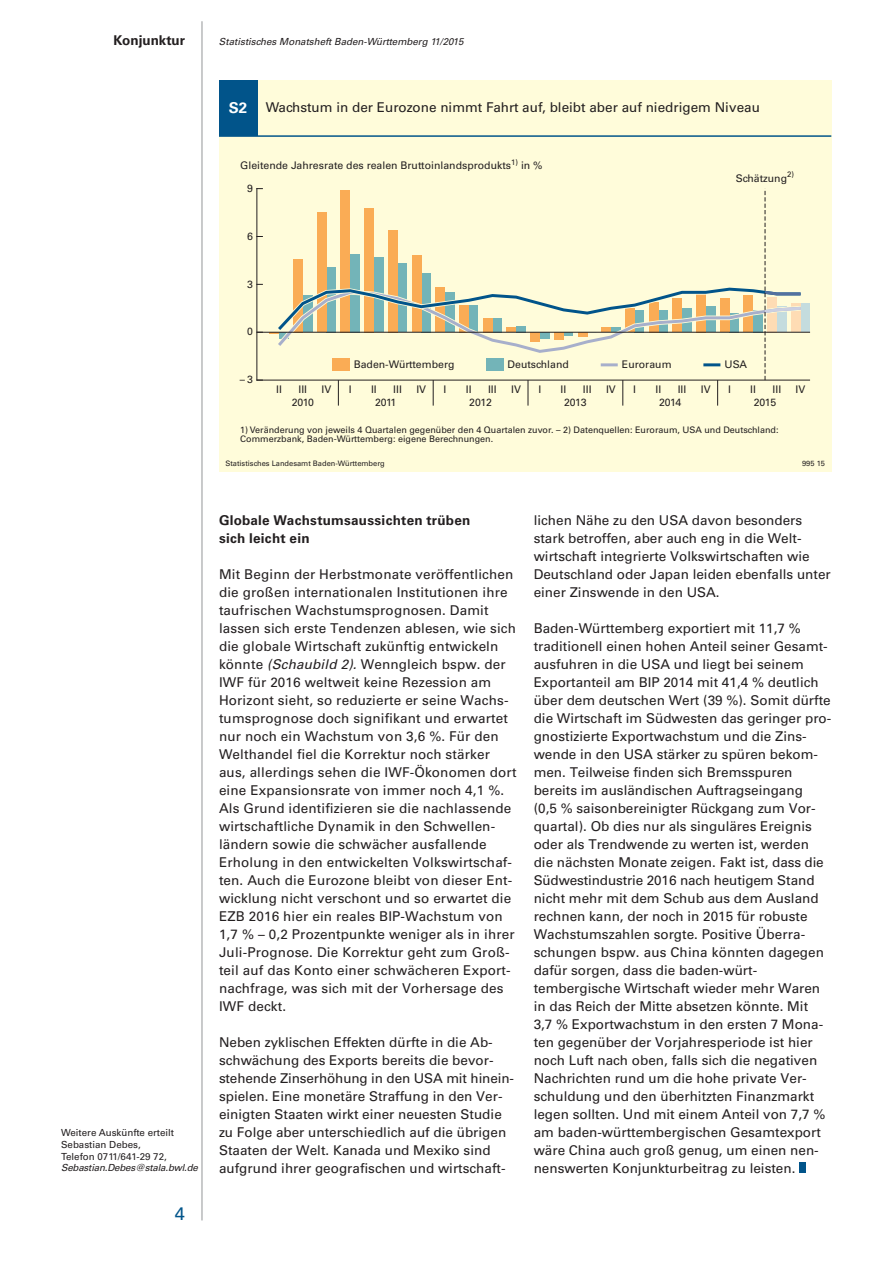
<style>
.page{position:relative;width:893px;height:1263px;background:#fff}
.page>*{position:absolute;margin:0;border:0;box-sizing:border-box;transform-origin:0 0}
.t1{font:18px "Univers";color:#01548a}
.t2{font:13.5px/18px "Univers";color:#231f20}
.t3{font:700 13.5px/18px "Univers";letter-spacing:.015em;color:#231f20}
.t4{font:10.5px "Univers";color:#231f20}
.t5{font:9.75px/11.7px "Univers";color:#231f20}
.t6{font:italic 9.75px "Univers";color:#231f20}
.t7{font:italic 9.75px "Univers";letter-spacing:-.02em;color:#231f20}
.t8{font:9px/9px "Univers";color:#231f20}
.t9{font:7.5px "Univers";color:#231f20}
.s1{font-weight:700;font-size:15px;color:#fff}
.s2{font-style:italic}
</style>
<div class="page">
<hr style="left:202px;top:21px;width:1px;height:1199px;background:#939598">
<div style="left:799px;top:1163px;width:7px;height:10px;background:#01548a"></div>
<div style="left:219px;top:81px;width:612px;height:391px;background:#fffcda"></div>
<div style="left:219px;top:81px;width:38px;height:55px;background:#01548a"></div>
<hr style="left:257px;top:380px;width:553px;height:1px;background:#231f20">
<hr style="left:256px;top:189px;width:1px;height:191px;background:#231f20">
<div style="left:801px;top:303px;width:9px;height:29px;background:#c4dcde"></div>
<hr style="left:257px;top:332px;width:553px;height:1px;background:#231f20">
<hr style="left:219px;top:135px;width:612px;height:2px;background:#01548a">
<svg style="left:270px;top:190px;width:536px;height:216px"></svg>
<p class="t3" style="left:113px;top:31px;width:73px">Konjunktur</p>
<p class="t6" style="left:219px;top:35px;width:246px">Statistisches Monatsheft Baden-Württemberg 11/2015</p>
<p class="t2" style="left:229px;top:98px;width:533px"><span class="s1">S2</span> Wachstum in der Eurozone nimmt Fahrt auf, bleibt aber auf niedrigem Niveau</p>
<p class="t4" style="left:240px;top:159px;width:304px">Gleitende Jahresrate des realen Bruttoinlandsprodukts<sup>1)</sup> in %</p>
<p class="t4" style="left:247px;top:182px;width:7px">9</p>
<p class="t4" style="left:247px;top:230px;width:7px">6</p>
<p class="t4" style="left:247px;top:278px;width:7px">3</p>
<p class="t4" style="left:247px;top:325px;width:7px">0</p>
<p class="t4" style="left:736px;top:172px;width:60px">Schätzung<sup>2)</sup></p>
<p class="t4" style="left:240px;top:373px;width:14px">–3</p>
<p class="t4" style="left:354px;top:358px;width:102px">Baden-Württemberg</p>
<p class="t4" style="left:508px;top:358px;width:63px">Deutschland</p>
<p class="t4" style="left:622px;top:358px;width:51px">Euroraum</p>
<p class="t4" style="left:725px;top:358px;width:24px">USA</p>
<p class="t4" style="left:276px;top:383px;width:7px">II</p>
<p class="t4" style="left:298px;top:383px;width:10px">III</p>
<p class="t4" style="left:322px;top:383px;width:11px">IV</p>
<p class="t4" style="left:349px;top:383px;width:4px">I</p>
<p class="t4" style="left:371px;top:383px;width:7px">II</p>
<p class="t4" style="left:393px;top:383px;width:10px">III</p>
<p class="t4" style="left:416px;top:383px;width:11px">IV</p>
<p class="t4" style="left:444px;top:383px;width:4px">I</p>
<p class="t4" style="left:466px;top:383px;width:7px">II</p>
<p class="t4" style="left:488px;top:383px;width:10px">III</p>
<p class="t4" style="left:511px;top:383px;width:11px">IV</p>
<p class="t4" style="left:538px;top:383px;width:4px">I</p>
<p class="t4" style="left:561px;top:383px;width:7px">II</p>
<p class="t4" style="left:583px;top:383px;width:10px">III</p>
<p class="t4" style="left:606px;top:383px;width:11px">IV</p>
<p class="t4" style="left:633px;top:383px;width:4px">I</p>
<p class="t4" style="left:655px;top:383px;width:7px">II</p>
<p class="t4" style="left:678px;top:383px;width:10px">III</p>
<p class="t4" style="left:701px;top:383px;width:11px">IV</p>
<p class="t4" style="left:728px;top:383px;width:4px">I</p>
<p class="t4" style="left:750px;top:383px;width:7px">II</p>
<p class="t4" style="left:772px;top:383px;width:10px">III</p>
<p class="t4" style="left:796px;top:383px;width:11px">IV</p>
<p class="t4" style="left:292px;top:396px;width:24px">2010</p>
<p class="t4" style="left:375px;top:396px;width:23px">2011</p>
<p class="t4" style="left:469px;top:396px;width:24px">2012</p>
<p class="t4" style="left:564px;top:396px;width:24px">2013</p>
<p class="t4" style="left:659px;top:396px;width:24px">2014</p>
<p class="t4" style="left:754px;top:396px;width:24px">2015</p>
<p class="t8" style="left:240px;top:426px;width:540px">1) Veränderung von jeweils 4 Quartalen gegenüber den 4 Quartalen zuvor. – 2) Datenquellen: Euroraum, USA und Deutschland:<br>Commerzbank, Baden-Württemberg: eigene Berechnungen.</p>
<p class="t5" style="left:61px;top:1127px;width:114px">Weitere Auskünfte erteilt<br>Sebastian Debes,<br>Telefon 0711/641-29 72,</p>
<p class="t7" style="left:61px;top:1162px;width:138px">Sebastian.Debes@stala.bwl.de</p>
<h1 class="t1" style="left:175px;top:1203px;width:12px">4</h1>
<p class="t9" style="left:225px;top:459px;width:161px">Statistisches Landesamt Baden-Württemberg</p>
<p class="t9" style="left:802px;top:458px;width:24px">995 15</p>
<p class="t3" style="left:219px;top:511px;width:253px">Globale Wachstumsaussichten trüben sich leicht ein</p>
<p class="t2" style="left:219px;top:565px;width:299px">Mit Beginn der Herbstmonate veröffentlichen die großen internationalen Institutionen ihre taufrischen Wachstumsprognosen. Damit lassen sich erste Tendenzen ablesen, wie sich die globale Wirtschaft zukünftig entwickeln könnte <span class="s2">(Schaubild 2).</span> Wenngleich bspw. der IWF für 2016 weltweit keine Rezession am Horizont sieht, so reduzierte er seine Wachs&shy;tumsprognose doch signifikant und erwartet nur noch ein Wachstum von 3,6 %. Für den Welthandel fiel die Korrektur noch stärker aus, allerdings sehen die IWF-Ökonomen dort eine Expansionsrate von immer noch 4,1 %.<br>Als Grund identifizieren sie die nachlassende wirtschaftliche Dynamik in den Schwellen&shy;ländern sowie die schwächer ausfallende Erholung in den entwickelten Volkswirtschaf&shy;ten. Auch die Eurozone bleibt von dieser Ent&shy;wicklung nicht verschont und so erwartet die EZB 2016 hier ein reales BIP-Wachstum von 1,7 % – 0,2 Prozentpunkte weniger als in ihrer Juli-Prognose. Die Korrektur geht zum Groß&shy;teil auf das Konto einer schwächeren Export&shy;nachfrage, was sich mit der Vorhersage des IWF deckt.</p>
<p class="t2" style="left:219px;top:1033px;width:296px">Neben zyklischen Effekten dürfte in die Ab&shy;schwächung des Exports bereits die bevor&shy;stehende Zinserhöhung in den USA mit hinein&shy;spielen. Eine monetäre Straffung in den Ver&shy;einigten Staaten wirkt einer neuesten Studie zu Folge aber unterschiedlich auf die übrigen Staaten der Welt. Kanada und Mexiko sind aufgrund ihrer geografischen und wirtschaft-</p>
<p class="t2" style="left:534px;top:511px;width:299px">lichen Nähe zu den USA davon besonders stark betroffen, aber auch eng in die Welt&shy;wirtschaft integrierte Volkswirtschaften wie Deutschland oder Japan leiden ebenfalls unter einer Zinswende in den USA.</p>
<p class="t2" style="left:534px;top:619px;width:299px">Baden-Württemberg exportiert mit 11,7 % traditionell einen hohen Anteil seiner Gesamt&shy;ausfuhren in die USA und liegt bei seinem Exportanteil am BIP 2014 mit 41,4 % deutlich über dem deutschen Wert (39 %). Somit dürfte die Wirtschaft im Südwesten das geringer pro&shy;gnostizierte Exportwachstum und die Zins&shy;wende in den USA stärker zu spüren bekom&shy;men. Teilweise finden sich Bremsspuren bereits im ausländischen Auftragseingang<br>(0,5 % saisonbereinigter Rückgang zum Vor&shy;quartal). Ob dies nur als singuläres Ereignis oder als Trendwende zu werten ist, werden die nächsten Monate zeigen. Fakt ist, dass die Südwestindustrie 2016 nach heutigem Stand nicht mehr mit dem Schub aus dem Ausland rechnen kann, der noch in 2015 für robuste Wachstumszahlen sorgte. Positive Überra&shy;schungen bspw. aus China könnten dagegen dafür sorgen, dass die baden-würt&shy;tembergische Wirtschaft wieder mehr Waren in das Reich der Mitte absetzen könnte. Mit<br>3,7 % Exportwachstum in den ersten 7 Mona&shy;ten gegenüber der Vorjahresperiode ist hier noch Luft nach oben, falls sich die negativen Nachrichten rund um die hohe private Ver&shy;schuldung und den überhitzten Finanzmarkt legen sollten. Und mit einem Anteil von 7,7 % am baden-württembergischen Gesamtexport wäre China auch groß genug, um einen nen&shy;nenswerten Konjunkturbeitrag zu leisten.</p>
</div>
